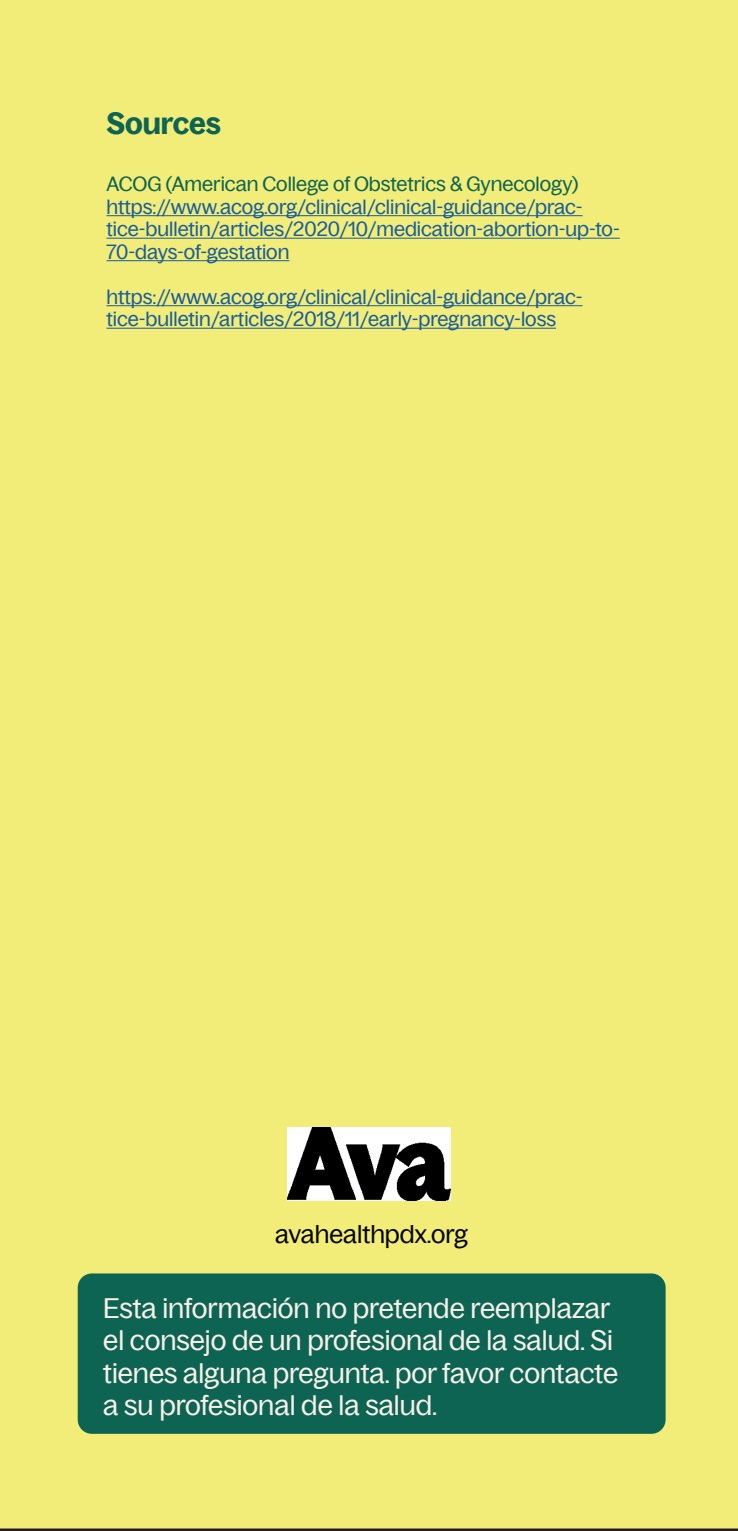
<style>
.page{position:relative;width:738px;height:1531px;background:#fff}
.page>*{position:absolute;margin:0;border:0;box-sizing:border-box;transform-origin:0 0}
.t1{font:600 30px "Bagoss Standard";letter-spacing:-.005em;color:#0d6452}
.t2{font:27.5px/32.5px "Bagoss Standard";color:#f9f0e9}
.t3{font:25px "Bagoss Standard";color:#040503}
.t4{font:20px/22.5px "Bagoss Standard";color:#175d9e}
.t5{font:20px "Bagoss Standard";color:#0d6452}
</style>
<div class="page">
<div style="left:0;top:0;width:737px;height:1531px;background:#f2ec78"></div>
<hr style="left:106px;top:215px;width:476px;height:1px;background:#175d9e">
<hr style="left:106px;top:238px;width:513px;height:1px;background:#175d9e">
<hr style="left:106px;top:260px;width:183px;height:1px;background:#175d9e">
<hr style="left:106px;top:305px;width:476px;height:1px;background:#175d9e">
<hr style="left:106px;top:328px;width:449px;height:1px;background:#175d9e">
<div style="left:78px;top:1273px;width:587px;height:161px;background:#0d6452;border-radius:14px"></div>
<img style="left:287px;top:1127px;width:163px;height:73px">
<p class="t1" style="left:106px;top:102px;width:116px">Sources</p>
<p class="t5" style="left:106px;top:170px;width:473px">ACOG (American College of Obstetrics &amp; Gynecology)</p>
<p class="t4" style="left:106px;top:194px;width:514px">https://www.acog.org/clinical/clinical-guidance/prac&shy;tice-bulletin/articles/2020/10/medication-abortion-up-to-<br>70-days-of-gestation</p>
<p class="t4" style="left:106px;top:284px;width:477px">https://www.acog.org/clinical/clinical-guidance/prac&shy;tice-bulletin/articles/2018/11/early-pregnancy-loss</p>
<p class="t3" style="left:275px;top:1217px;width:194px">avahealthpdx.org</p>
<p class="t2" style="left:103px;top:1290px;width:516px">Esta información no pretende reemplazar el consejo de un profesional de la salud. Si tienes alguna pregunta. por favor contacte a su profesional de la salud.</p>
</div>
